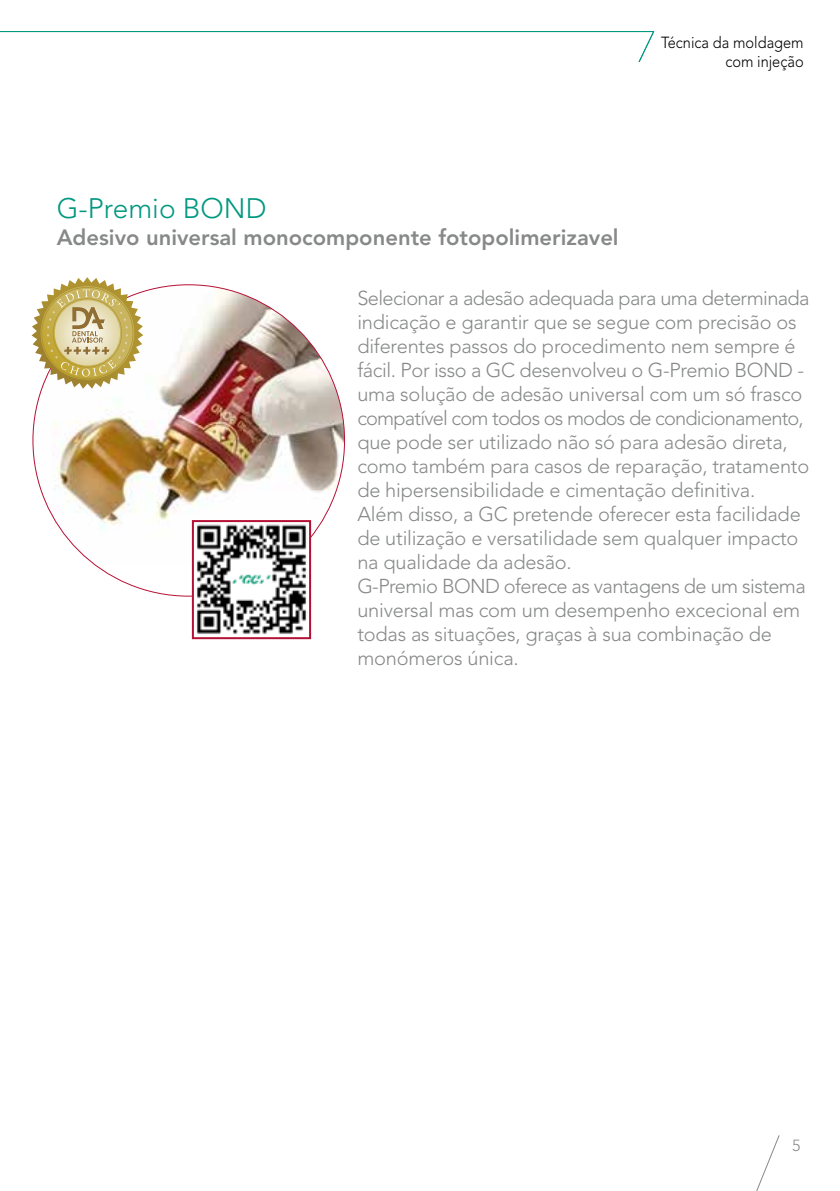
<style>
.page{position:relative;width:840px;height:1191px;background:#fff}
.page>*{position:absolute;margin:0;border:0;box-sizing:border-box;transform-origin:0 0}
.t1{font:300 28px "Avenir LT Std";color:#009880}
.t2{font:800 22px "Avenir LT Std";color:#878988}
.t3{font:300 20px/24px "Avenir LT Std";letter-spacing:-.01em;color:#878988}
.t4{font:300 16px/19.2px "Avenir LT Std";color:#000;text-align:right;scale:.91 1}
.t5{font:300 16px "Avenir LT Std";color:#878988}
</style>
<div class="page">
<svg style="left:756px;top:1135px;width:23px;height:56px"></svg>
<img style="left:33px;top:285px;width:311px;height:278px">
<svg style="left:32px;top:277px;width:111px;height:112px"></svg>
<img style="left:195px;top:523px;width:113px;height:111px">
<div style="left:192px;top:520px;width:119px;height:119px;border:2px solid #b51136"></div>
<hr style="left:0;top:31px;width:653px;height:1px;background:#009880">
<svg style="left:638px;top:31px;width:16px;height:32px"></svg>
<p class="t4" style="left:660px;top:32px;width:158px">Técnica da moldagem com injeção</p>
<h1 class="t1" style="left:57px;top:192px;width:211px">G-Premio BOND</h1>
<p class="t2" style="left:57px;top:224px;width:563px">Adesivo universal monocomponente fotopolimerizavel</p>
<p class="t3" style="left:357px;top:286px;width:453px">Selecionar a adesão adequada para uma determinada indicação e garantir que se segue com precisão os diferentes passos do procedimento nem sempre é fácil. Por isso a GC desenvolveu o G-Premio BOND - uma solução de adesão universal com um só frasco compatível com todos os modos de condicionamento, que pode ser utilizado não só para adesão direta, como também para casos de reparação, tratamento de hipersensibilidade e cimentação definitiva.<br>Além disso, a GC pretende oferecer esta facilidade de utilização e versatilidade sem qualquer impacto na qualidade da adesão.<br>G-Premio BOND oferece as vantagens de um sistema universal mas com um desempenho excecional em todas as situações, graças à sua combinação de monómeros única.</p>
<p class="t5" style="left:791px;top:1135px;width:10px">5</p>
</div>
